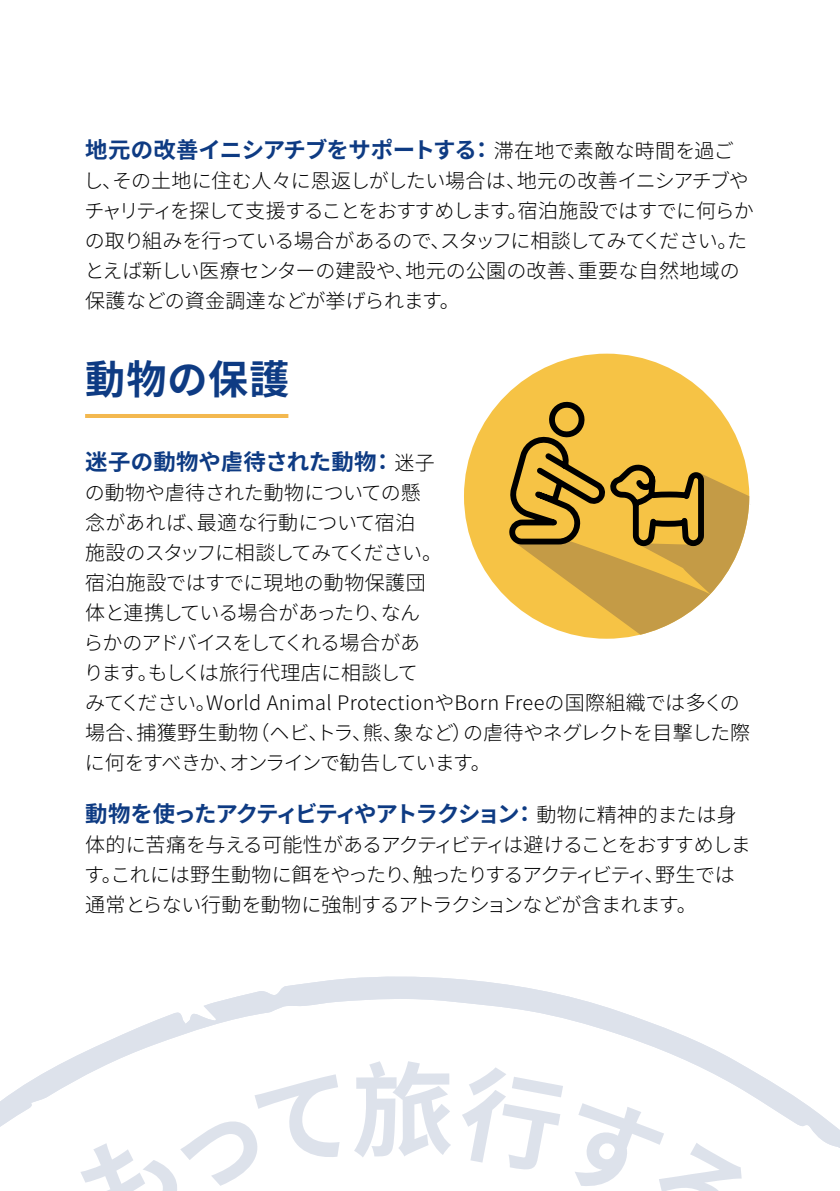
<style>
.page{position:relative;width:840px;height:1191px;background:#fff}
.page>*{position:absolute;margin:0;border:0;box-sizing:border-box;transform-origin:0 0}
.t1{font:700 40px "Noto Sans JP";letter-spacing:.03em;color:#0e3b83}
.t2{font:700 22.4px "Noto Sans JP";letter-spacing:-.09em;color:#0e3b83}
.t3{font:700 22.4px "Noto Sans JP";letter-spacing:-.035em;color:#0e3b83}
.t4{font:700 22.4px "Noto Sans JP";letter-spacing:.005em;color:#0e3b83}
.t5{font:300 20px/30px "Noto Sans JP";letter-spacing:-.02em;color:#000}
.t6{font:300 20px/30px "Noto Sans JP";letter-spacing:-.045em;color:#000}
.s1{font-weight:300;font-size:20px;color:#000}
</style>
<div class="page">
<hr style="left:85px;top:414px;width:203px;height:4px;background:#f3b84f">
<svg style="left:0;top:976px;width:839px;height:172px"></svg>
<div style="left:463px;top:354px;width:285px;height:284px;background:#f6c345;border-radius:50%"></div>
<svg style="left:463px;top:400px;width:285px;height:234px"></svg>
<svg style="left:71px;top:1059px;width:597px;height:89px"></svg>
<p class="t3" style="left:85px;top:137px;width:650px">地元の改善イニシアチブをサポートする：<span class="s1">滞在地で素敵な時間を過ご</span></p>
<p class="t5" style="left:83px;top:166px;width:671px">し、その土地に住む人々に恩返しがしたい場合は、地元の改善イニシアチブやチャリティを探して支援することをおすすめします。宿泊施設ではすでに何らかの取り組みを行っている場合があるので、スタッフに相談してみてください。たとえば新しい医療センターの建設や、地元の公園の改善、重要な自然地域の保護などの資金調達などが挙げられます。</p>
<h1 class="t1" style="left:85px;top:357px;width:206px">動物の保護</h1>
<p class="t4" style="left:85px;top:449px;width:351px">迷子の動物や虐待された動物： <span class="s1">迷子</span></p>
<p class="t5" style="left:83px;top:477px;width:667px">の動物や虐待された動物についての懸<br>念があれば、最適な行動について宿泊<br>施設のスタッフに相談してみてください。<br>宿泊施設ではすでに現地の動物保護団<br>体と連携している場合があったり、なん<br>らかのアドバイスをしてくれる場合があ<br>ります。もしくは旅行代理店に相談して<br>みてください。World Animal ProtectionやBorn Freeの国際組織では多くの場合、捕獲野生動物（ヘビ、トラ、熊、象など）の虐待やネグレクトを目撃した際に何をすべきか、オンラインで勧告しています。</p>
<p class="t2" style="left:85px;top:801px;width:653px">動物を使ったアクティビティやアトラクション： <span class="s1">動物に精神的または身</span></p>
<p class="t6" style="left:84px;top:830px;width:667px">体的に苦痛を与える可能性があるアクティビティは避けることをおすすめします。これには野生動物に餌をやったり、触ったりするアクティビティ、野生では通常とらない行動を動物に強制するアトラクションなどが含まれます。</p>
</div>
